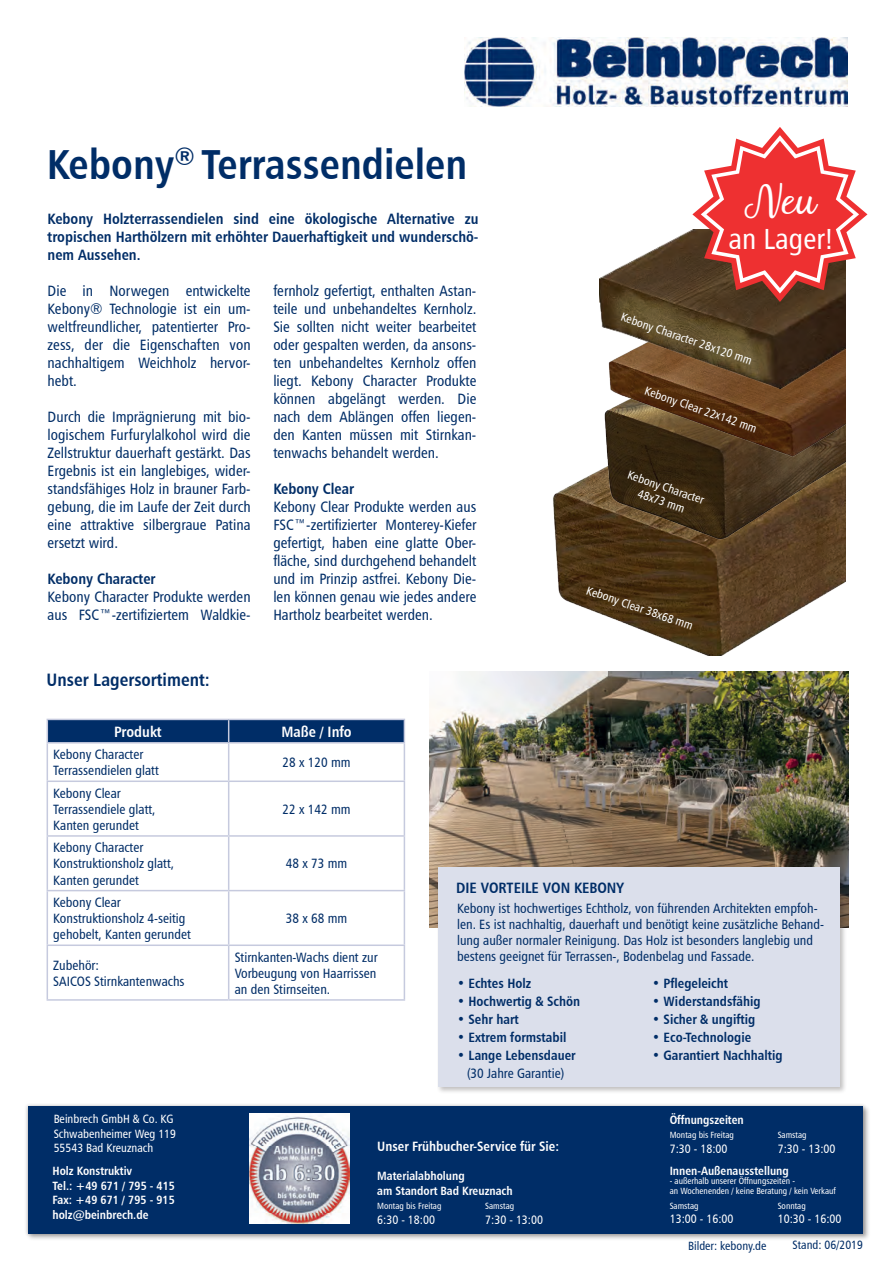
<style>
.page{position:relative;width:893px;height:1263px;background:#fff}
.page>*{position:absolute;margin:0;border:0;box-sizing:border-box;transform-origin:0 0}
.t1{font:42px "Humanist 777 BT Bold Condensed B";color:#002d67}
.t2{font:34.95px "Charline";color:#fff}
.t3{font:29.1px "Humanist 777 BT Roman Condensed B";color:#fff}
.t4{font:18px "Humanist 777 BT Bold Condensed B";color:#002d67}
.t5{font:15px/18px "Humanist 777 BT Roman Condensed B";color:#002d67;text-align:justify}
.t6{font:15px/18px "Humanist 777 BT Bold Condensed B";color:#002d67;text-align:justify}
.t7{font:15px "Humanist 777 BT Bold Condensed B";color:#fff}
.t8{font:13.5px/16.2px "Humanist 777 BT Roman Condensed B";color:#002d67}
.t9{font:13.5px "Humanist 777 BT Bold Condensed B";color:#002d67}
.t10{font:13.5px "Humanist 777 BT Bold Condensed B";color:#fff}
.t11{font:12.15px "Humanist 777 BT Roman Condensed B";color:#fff}
.t12{font:12px/14.4px "Humanist 777 BT Bold Condensed B";color:#fff}
.t13{font:12px/14.4px "Humanist 777 BT Roman Condensed B";color:#fff}
.t14{font:12px "Humanist 777 BT Roman Condensed B";color:#002d67}
.t15{font:9px/10.5px "Humanist 777 BT Roman Condensed B";color:#fff}
</style>
<div class="page">
<div style="left:26px;top:1104px;width:844px;height:137px;background:#ececec"></div>
<div style="left:24px;top:1102px;width:842px;height:135px;background:#231f20;opacity:.25"></div>
<div style="left:28px;top:1106px;width:835px;height:127px;background:#002d67"></div>
<img style="left:250px;top:1113px;width:100px;height:110px">
<img style="left:465px;top:37px;width:383px;height:69px">
<img style="left:429px;top:672px;width:419px;height:255px">
<div style="left:437px;top:866px;width:411px;height:228px;background:#231f20;opacity:.28"></div>
<div style="left:438px;top:867px;width:402px;height:219px;background:#dbdfeb"></div>
<svg style="left:47px;top:719px;width:358px;height:23px;background:#0b366e"></svg>
<hr style="left:47px;top:742px;width:182px;height:1px;background:#c6cade">
<hr style="left:47px;top:743px;width:1px;height:37px;background:#c6cade">
<hr style="left:229px;top:742px;width:176px;height:1px;background:#c6cade">
<hr style="left:228px;top:743px;width:1px;height:37px;background:#c6cade">
<hr style="left:404px;top:743px;width:1px;height:37px;background:#c6cade">
<hr style="left:47px;top:780px;width:182px;height:2px;background:#c6cade">
<hr style="left:47px;top:782px;width:1px;height:53px;background:#c6cade">
<hr style="left:229px;top:780px;width:176px;height:2px;background:#c6cade">
<hr style="left:228px;top:782px;width:1px;height:53px;background:#c6cade">
<hr style="left:404px;top:782px;width:1px;height:53px;background:#c6cade">
<hr style="left:47px;top:835px;width:182px;height:2px;background:#c6cade">
<hr style="left:47px;top:837px;width:1px;height:53px;background:#c6cade">
<hr style="left:229px;top:835px;width:176px;height:2px;background:#c6cade">
<hr style="left:228px;top:837px;width:1px;height:53px;background:#c6cade">
<hr style="left:404px;top:837px;width:1px;height:53px;background:#c6cade">
<hr style="left:47px;top:890px;width:182px;height:1px;background:#c6cade">
<hr style="left:47px;top:891px;width:1px;height:53px;background:#c6cade">
<hr style="left:229px;top:890px;width:176px;height:1px;background:#c6cade">
<hr style="left:228px;top:891px;width:1px;height:53px;background:#c6cade">
<hr style="left:404px;top:891px;width:1px;height:53px;background:#c6cade">
<hr style="left:47px;top:944px;width:182px;height:2px;background:#c6cade">
<hr style="left:47px;top:946px;width:1px;height:53px;background:#c6cade">
<hr style="left:229px;top:944px;width:176px;height:2px;background:#c6cade">
<hr style="left:228px;top:946px;width:1px;height:53px;background:#c6cade">
<hr style="left:404px;top:946px;width:1px;height:53px;background:#c6cade">
<hr style="left:47px;top:999px;width:182px;height:2px;background:#c6cade">
<hr style="left:229px;top:999px;width:176px;height:2px;background:#c6cade">
<img style="left:553px;top:472px;width:293px;height:183px">
<img style="left:596px;top:462px;width:250px;height:78px">
<img style="left:604px;top:388px;width:242px;height:74px">
<img style="left:599px;top:230px;width:247px;height:158px">
<svg style="left:692px;top:127px;width:175px;height:175px"></svg>
<h1 class="t1" style="left:47px;top:138px;width:422px">Kebony<sup>®</sup> Terrassendielen</h1>
<p class="t6" style="left:48px;top:209px;width:432px">Kebony Holzterrassendielen sind eine ökologische Alternative zu tropischen Harthölzern mit erhöhter Dauerhaftigkeit und wunderschö&shy;nem Aussehen.</p>
<p class="t5" style="left:48px;top:282px;width:205px">Die in Norwegen entwickelte Kebony® Technologie ist ein um&shy;weltfreundlicher, patentierter Pro&shy;zess, der die Eigenschaften von nachhaltigem Weichholz hervor&shy;hebt.</p>
<p class="t5" style="left:48px;top:408px;width:205px">Durch die Imprägnierung mit bio&shy;logischem Furfurylalkohol wird die Zellstruktur dauerhaft gestärkt. Das Ergebnis ist ein langlebiges, wider&shy;standsfähiges Holz in brauner Farb&shy;gebung, die im Laufe der Zeit durch eine attraktive silbergraue Patina ersetzt wird.</p>
<p class="t6" style="left:48px;top:570px;width:109px">Kebony Character</p>
<p class="t5" style="left:48px;top:588px;width:205px">Kebony Character Produkte werden aus FSC™-zertifiziertem Waldkie-</p>
<p class="t5" style="left:273px;top:282px;width:205px">fernholz gefertigt, enthalten Astan&shy;teile und unbehandeltes Kernholz.<br>Sie sollten nicht weiter bearbeitet oder gespalten werden, da ansons&shy;ten unbehandeltes Kernholz offen liegt. Kebony Character Produkte können abgelängt werden. Die nach dem Ablängen offen liegen&shy;den Kanten müssen mit Stirnkan&shy;tenwachs behandelt werden.</p>
<p class="t6" style="left:273px;top:480px;width:82px">Kebony Clear</p>
<p class="t5" style="left:273px;top:498px;width:205px">Kebony Clear Produkte werden aus FSC™-zertifizierter Monterey-Kiefer gefertigt, haben eine glatte Ober&shy;fläche, sind durchgehend behandelt und im Prinzip astfrei. Kebony Die&shy;len können genau wie jedes andere Hartholz bearbeitet werden.</p>
<p class="t4" style="left:47px;top:668px;width:165px">Unser Lagersortiment:</p>
<p class="t7" style="left:114px;top:722px;width:49px">Produkt</p>
<p class="t7" style="left:281px;top:722px;width:72px">Maße / Info</p>
<p class="t8" style="left:53px;top:746px;width:107px">Kebony Character<br>Terrassendielen glatt</p>
<p class="t8" style="left:282px;top:754px;width:70px">28 x 120 mm</p>
<p class="t8" style="left:53px;top:784px;width:104px">Kebony Clear<br>Terrassendiele glatt,<br>Kanten gerundet</p>
<p class="t8" style="left:282px;top:801px;width:70px">22 x 142 mm</p>
<h2 class="t2" style="left:745px;top:181px;width:73px">Neu</h2>
<h3 class="t3" style="left:729px;top:220px;width:106px">an Lager!</h3>
<p class="t13" style="left:624px;top:309px;width:139px;rotate:19deg">Kebony Character 28x120 mm</p>
<p class="t13" style="left:648px;top:383px;width:119px;rotate:19deg">Kebony Clear 22x142 mm</p>
<p class="t13" style="left:630px;top:467px;width:82px;text-align:center;rotate:19deg">Kebony Character<br>48x73 mm</p>
<p class="t13" style="left:589px;top:583px;width:113px;rotate:19deg">Kebony Clear 38x68 mm</p>
<p class="t8" style="left:53px;top:839px;width:122px">Kebony Character<br>Konstruktionsholz glatt,<br>Kanten gerundet</p>
<p class="t8" style="left:53px;top:894px;width:139px">Kebony Clear<br>Konstruktionsholz 4-seitig gehobelt, Kanten gerundet</p>
<p class="t8" style="left:286px;top:855px;width:63px">48 x 73 mm</p>
<p class="t8" style="left:286px;top:910px;width:63px">38 x 68 mm</p>
<p class="t8" style="left:53px;top:956px;width:133px">Zubehör:<br>SAICOS Stirnkantenwachs</p>
<p class="t8" style="left:235px;top:948px;width:144px;text-align:justify">Stirnkanten-Wachs dient zur Vorbeugung von Haarrissen an den Stirnseiten.</p>
<p class="t6" style="left:456px;top:878px;width:169px">DIE VORTEILE VON KEBONY</p>
<p class="t8" style="left:457px;top:899px;width:368px">Kebony ist hochwertiges Echtholz, von führenden Architekten empfoh&shy;len. Es ist nachhaltig, dauerhaft und benötigt keine zusätzliche Behand&shy;lung außer normaler Reinigung. Das Holz ist besonders langlebig und bestens geeignet für Terrassen-, Bodenbelag und Fassade.</p>
<p class="t9" style="left:457px;top:974px;width:76px">• Echtes Holz</p>
<p class="t9" style="left:457px;top:992px;width:124px">• Hochwertig &amp; Schön</p>
<p class="t9" style="left:457px;top:1010px;width:63px">• Sehr hart</p>
<p class="t9" style="left:457px;top:1028px;width:111px">• Extrem formstabil</p>
<p class="t9" style="left:457px;top:1046px;width:120px">• Lange Lebensdauer</p>
<p class="t8" style="left:467px;top:1064px;width:99px">(30 Jahre Garantie)</p>
<p class="t9" style="left:652px;top:974px;width:77px">• Pflegeleicht</p>
<p class="t9" style="left:652px;top:992px;width:110px">• Widerstandsfähig</p>
<p class="t9" style="left:652px;top:1010px;width:105px">• Sicher &amp; ungiftig</p>
<p class="t9" style="left:652px;top:1028px;width:101px">• Eco-Technologie</p>
<p class="t9" style="left:652px;top:1046px;width:132px">• Garantiert Nachhaltig</p>
<p class="t13" style="left:54px;top:1112px;width:124px">Beinbrech GmbH &amp; Co. KG<br>Schwabenheimer Weg 119<br>55543 Bad Kreuznach</p>
<p class="t12" style="left:53px;top:1164px;width:124px">Holz Konstruktiv<br>Tel.: +49 671 / 795 - 415<br>Fax: +49 671 / 795 - 915 holz@beinbrech.de</p>
<p class="t10" style="left:377px;top:1138px;width:183px">Unser Frühbucher-Service für Sie:</p>
<p class="t12" style="left:377px;top:1168px;width:137px">Materialabholung<br>am Standort Bad Kreuznach</p>
<p class="t15" style="left:377px;top:1200px;width:66px">Montag bis Freitag</p>
<p class="t15" style="left:485px;top:1200px;width:31px">Samstag</p>
<p class="t11" style="left:377px;top:1212px;width:59px">6:30 - 18:00</p>
<p class="t11" style="left:485px;top:1212px;width:59px">7:30 - 13:00</p>
<p class="t12" style="left:670px;top:1112px;width:76px">Öffnungszeiten</p>
<p class="t15" style="left:670px;top:1129px;width:66px">Montag bis Freitag</p>
<p class="t15" style="left:778px;top:1129px;width:31px">Samstag</p>
<p class="t11" style="left:670px;top:1141px;width:59px">7:30 - 18:00</p>
<p class="t11" style="left:778px;top:1141px;width:59px">7:30 - 13:00</p>
<p class="t12" style="left:670px;top:1163px;width:121px">Innen-Außenausstellung</p>
<p class="t15" style="left:670px;top:1175px;width:168px">- außerhalb unserer Öffnungszeiten -<br>an Wochenenden / keine Beratung / kein Verkauf</p>
<p class="t15" style="left:670px;top:1200px;width:31px">Samstag</p>
<p class="t15" style="left:778px;top:1200px;width:30px">Sonntag</p>
<p class="t11" style="left:670px;top:1212px;width:65px">13:00 - 16:00</p>
<p class="t11" style="left:778px;top:1212px;width:65px">10:30 - 16:00</p>
<p class="t14" style="left:688px;top:1238px;width:80px">Bilder: kebony.de</p>
<p class="t14" style="left:793px;top:1237px;width:72px">Stand: 06/2019</p>
</div>
